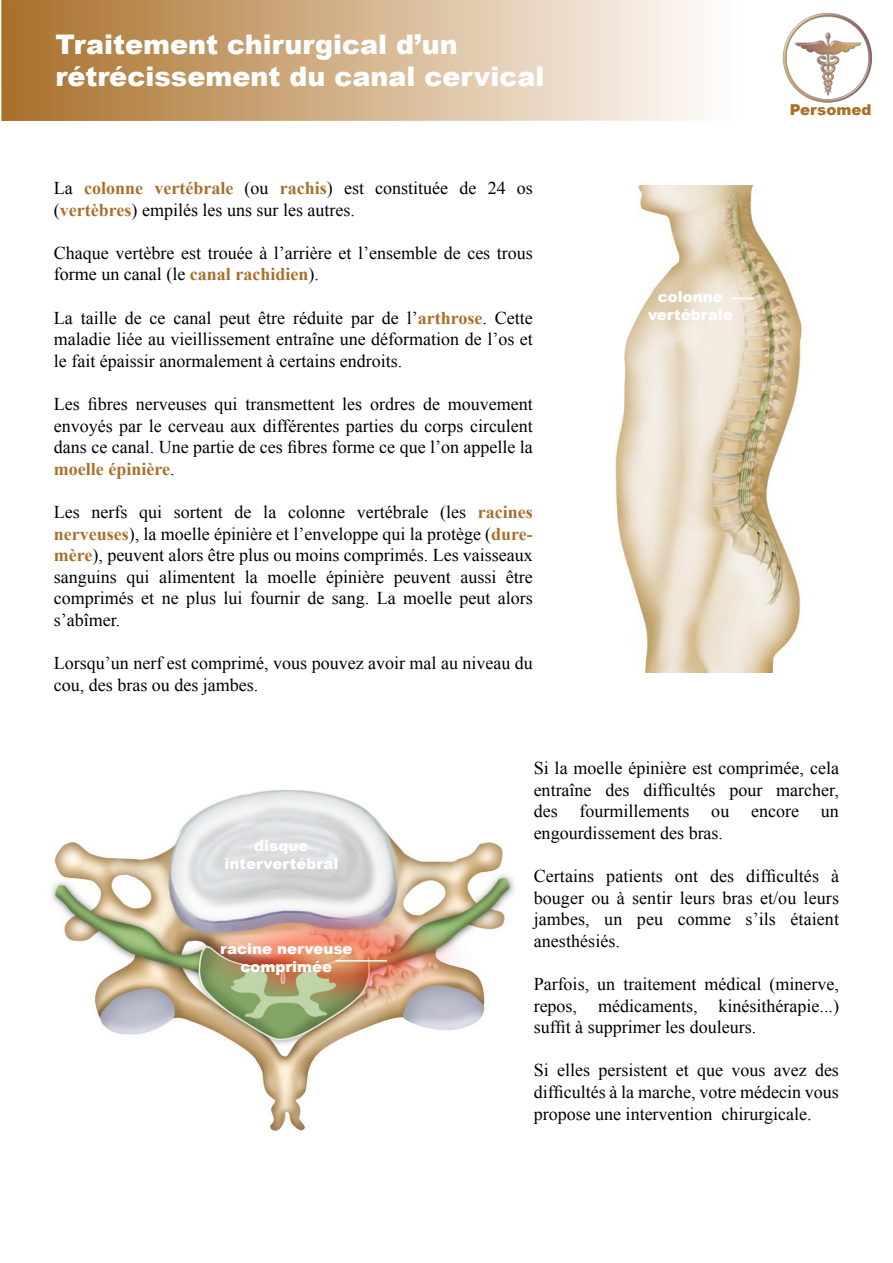
<style>
.page{position:relative;width:893px;height:1263px;background:#fff}
.page>*{position:absolute;margin:0;border:0;box-sizing:border-box;transform-origin:0 0}
.t1{font:900 27px "Arial";color:#fff}
.t2{font:18px/21.6px "Times New Roman";color:#000;text-align:justify}
.t3{font:900 15px/18px "Arial";color:#fff;text-align:center}
.t4{font:900 15px "Arial";color:#a8702a}
.s1{font-weight:700;color:#a8702a}
</style>
<div class="page">
<div style="left:1px;top:0;width:742px;height:121px;background:linear-gradient(to right,#a96f29,#fffffe)"></div>
<img style="left:782px;top:12px;width:91px;height:91px">
<img style="left:615px;top:185px;width:187px;height:488px">
<svg style="left:731px;top:298px;width:22px;height:1px"></svg>
<img style="left:51px;top:789px;width:463px;height:342px">
<hr style="left:335px;top:960px;width:52px;height:1px;background:#fff">
<p class="t1" style="left:55px;top:29px;width:404px">Traitement chirurgical d’un</p>
<p class="t1" style="left:55px;top:62px;width:491px">rétrécissement du canal cervical</p>
<p class="t2" style="left:54px;top:177px;width:480px">La <span class="s1">colonne vertébrale</span> (ou <span class="s1">rachis</span>) est constituée de 24 os (<span class="s1">vertèbres</span>) empilés les uns sur les autres.</p>
<p class="t2" style="left:54px;top:242px;width:480px">Chaque vertèbre est trouée à l’arrière et l’ensemble de ces trous forme un canal (le <span class="s1">canal rachidien</span>).</p>
<p class="t2" style="left:54px;top:306px;width:481px">La taille de ce canal peut être réduite par de l’<span class="s1">arthrose</span>. Cette maladie liée au vieillissement entraîne une déformation de l’os et le fait épaissir anormalement à certains endroits.</p>
<p class="t2" style="left:54px;top:393px;width:481px">Les fibres nerveuses qui transmettent les ordres de mouvement envoyés par le cerveau aux différentes parties du corps circulent dans ce canal. Une partie de ces fibres forme ce que l’on appelle la <span class="s1">moelle épinière</span>.</p>
<p class="t2" style="left:54px;top:501px;width:480px">Les nerfs qui sortent de la colonne vertébrale (les <span class="s1">racines nerveuses</span>), la moelle épinière et l’enveloppe qui la protège (<span class="s1">dure&shy;mère</span>), peuvent alors être plus ou moins comprimés. Les vaisseaux sanguins qui alimentent la moelle épinière peuvent aussi être comprimés et ne plus lui fournir de sang. La moelle peut alors s’abîmer.</p>
<p class="t2" style="left:54px;top:652px;width:480px">Lorsqu’un nerf est comprimé, vous pouvez avoir mal au niveau du cou, des bras ou des jambes.</p>
<p class="t4" style="left:790px;top:101px;width:83px">Persomed</p>
<p class="t3" style="left:658px;top:288px;width:67px">colonne</p>
<p class="t3" style="left:648px;top:306px;width:86px">vertébrale</p>
<p class="t3" style="left:254px;top:836px;width:56px">disque</p>
<p class="t3" style="left:224px;top:854px;width:115px">intervertébral</p>
<p class="t3" style="left:220px;top:940px;width:134px">racine nerveuse comprimée</p>
<p class="t2" style="left:534px;top:757px;width:307px">Si la moelle épinière est comprimée, cela entraîne des difficultés pour marcher, des fourmillements ou encore un engourdissement des bras.</p>
<p class="t2" style="left:534px;top:865px;width:307px">Certains patients ont des difficultés à bouger ou à sentir leurs bras et/ou leurs jambes, un peu comme s’ils étaient anesthésiés.</p>
<p class="t2" style="left:534px;top:973px;width:307px">Parfois, un traitement médical (minerve, repos, médicaments, kinésithérapie...) suffit à supprimer les douleurs.</p>
<p class="t2" style="left:534px;top:1059px;width:307px">Si elles persistent et que vous avez des difficultés à la marche, votre médecin vous propose une intervention chirurgicale.</p>
</div>
